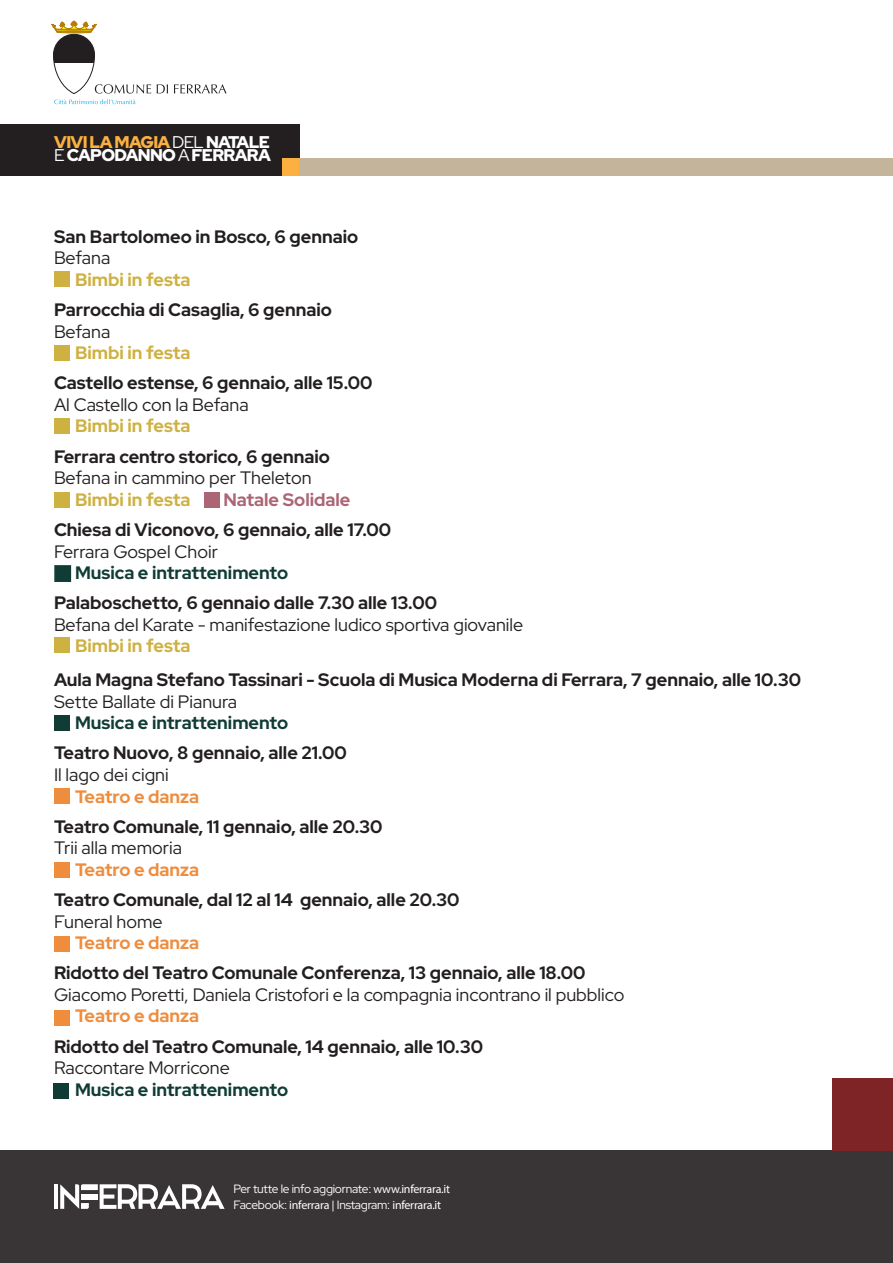
<style>
.page{position:relative;width:893px;height:1263px;background:#fff}
.page>*{position:absolute;margin:0;border:0;box-sizing:border-box;transform-origin:0 0}
.t1{font:700 18px "Red Hat Display";color:#231f20}
.t2{font:18px "Red Hat Display";color:#231f20}
.t3{font:700 18px "Red Hat Display";color:#113c36}
.t4{font:700 18px "Red Hat Display";color:#ceb142}
.t5{font:700 18px "Red Hat Display";color:#ee8d3e}
.t6{font:700 18px "Red Hat Display";color:#ab6575}
.t7{font:900 16.95px/13px "Red Hat Display";letter-spacing:-.04em;color:#fff}
.t8{font:12px/15.6px "Red Hat Display";letter-spacing:-.02em;color:#fff}
.s1{color:#fbb03f}
.s2{font-weight:400}
.s3{font-weight:800}
</style>
<div class="page">
<div style="left:0;top:1150px;width:893px;height:113px;background:#393536"></div>
<div style="left:0;top:124px;width:300px;height:52px;background:#231f20"></div>
<div style="left:833px;top:1078px;width:60px;height:72px;background:#7e2326"></div>
<div style="left:282px;top:158px;width:227px;height:18px;background:#fbb03f"></div>
<div style="left:300px;top:158px;width:593px;height:18px;background:#c3b49b"></div>
<hr style="left:54px;top:1184px;width:4px;height:25px;background:#fff">
<svg style="left:60px;top:1184px;width:165px;height:25px"></svg>
<div style="left:53px;top:34px;width:42px;height:29px;background:#231f20"></div>
<div style="left:53px;top:34px;width:42px;height:60px;border:1px solid #231f20;border-radius:21px"></div>
<svg style="left:51px;top:20px;width:46px;height:13px"></svg>
<svg style="left:54px;top:84px;width:97px;height:20px"></svg>
<svg style="left:157px;top:84px;width:11px;height:9px"></svg>
<svg style="left:174px;top:84px;width:53px;height:9px"></svg>
<div style="left:54px;top:492px;width:15px;height:15px;background:#cdb141"></div>
<div style="left:54px;top:565px;width:17px;height:17px;background:#113c36;border:2px solid #113c36"></div>
<div style="left:54px;top:638px;width:15px;height:15px;background:#cdb141"></div>
<div style="left:54px;top:715px;width:15px;height:15px;background:#113c36"></div>
<div style="left:54px;top:788px;width:15px;height:16px;background:#ee8d3e"></div>
<div style="left:54px;top:863px;width:15px;height:15px;background:#ef8d3d"></div>
<div style="left:204px;top:492px;width:15px;height:15px;background:#ab6575"></div>
<div style="left:54px;top:937px;width:15px;height:15px;background:#ef8d3d"></div>
<div style="left:54px;top:1010px;width:15px;height:15px;background:#ef8d3d"></div>
<div style="left:53px;top:1083px;width:16px;height:15px;background:#113c36"></div>
<div style="left:54px;top:346px;width:15px;height:15px;background:#ceb142"></div>
<div style="left:54px;top:418px;width:15px;height:16px;background:#cdb141"></div>
<div style="left:54px;top:272px;width:15px;height:15px;background:#ceb142"></div>
<p class="t7" style="left:54px;top:135px;width:218px"><span class="s1">VIVI LA MAGIA</span> <span class="s2">DEL</span> NATALE<br><span class="s2">E</span> CAPODANNO <span class="s2">A</span> FERRARA</p>
<p class="t1" style="left:54px;top:225px;width:306px">San Bartolomeo in Bosco, 6 gennaio</p>
<p class="t2" style="left:54px;top:246px;width:58px">Befana</p>
<p class="t4" style="left:75px;top:268px;width:117px">Bimbi in festa</p>
<p class="t1" style="left:54px;top:298px;width:279px">Parrocchia di Casaglia, 6 gennaio</p>
<p class="t2" style="left:54px;top:319px;width:58px">Befana</p>
<p class="t4" style="left:75px;top:341px;width:117px">Bimbi in festa</p>
<p class="t1" style="left:54px;top:371px;width:320px">Castello estense, 6 gennaio, alle 15.00</p>
<p class="t2" style="left:54px;top:393px;width:196px">Al Castello con la Befana</p>
<p class="t4" style="left:75px;top:414px;width:117px">Bimbi in festa</p>
<p class="t1" style="left:54px;top:444px;width:277px">Ferrara centro storico, 6 gennaio</p>
<p class="t2" style="left:54px;top:466px;width:259px">Befana in cammino per Theleton</p>
<p class="t4" style="left:75px;top:488px;width:117px">Bimbi in festa</p>
<p class="t6" style="left:224px;top:488px;width:128px">Natale Solidale</p>
<p class="t1" style="left:54px;top:518px;width:339px">Chiesa di Viconovo, 6 gennaio, alle 17.00</p>
<p class="t2" style="left:54px;top:539px;width:165px">Ferrara Gospel Choir</p>
<p class="t3" style="left:75px;top:561px;width:215px">Musica e intrattenimento</p>
<p class="t1" style="left:54px;top:591px;width:384px">Palaboschetto, 6 gennaio dalle 7.30 alle 13.00</p>
<p class="t2" style="left:54px;top:613px;width:471px">Befana del Karate - manifestazione ludico sportiva giovanile</p>
<p class="t4" style="left:75px;top:634px;width:117px">Bimbi in festa</p>
<p class="t1" style="left:54px;top:668px;width:749px">Aula Magna Stefano Tassinari - Scuola di Musica Moderna di Ferrara, 7 gennaio, alle 10.30</p>
<p class="t2" style="left:54px;top:689px;width:185px">Sette Ballate di Pianura</p>
<p class="t3" style="left:75px;top:711px;width:215px">Musica e intrattenimento</p>
<p class="t1" style="left:54px;top:741px;width:294px">Teatro Nuovo, 8 gennaio, alle 21.00</p>
<p class="t2" style="left:54px;top:763px;width:116px">Il lago dei cigni</p>
<p class="t5" style="left:75px;top:784px;width:126px">Teatro e danza</p>
<p class="t1" style="left:54px;top:814px;width:330px">Teatro Comunale, 11 gennaio, alle 20.30</p>
<p class="t2" style="left:54px;top:836px;width:129px">Trii alla memoria</p>
<p class="t5" style="left:75px;top:858px;width:126px">Teatro e danza</p>
<p class="t1" style="left:54px;top:888px;width:407px">Teatro Comunale, dal 12 al 14 gennaio, alle 20.30</p>
<p class="t2" style="left:54px;top:909px;width:110px">Funeral home</p>
<p class="t5" style="left:75px;top:931px;width:126px">Teatro e danza</p>
<p class="t1" style="left:54px;top:961px;width:533px">Ridotto del Teatro Comunale Conferenza, 13 gennaio, alle 18.00</p>
<p class="t2" style="left:54px;top:983px;width:572px">Giacomo Poretti, Daniela Cristofori e la compagnia incontrano il pubblico</p>
<p class="t5" style="left:75px;top:1004px;width:126px">Teatro e danza</p>
<p class="t1" style="left:54px;top:1034px;width:431px">Ridotto del Teatro Comunale, 14 gennaio, alle 10.30</p>
<p class="t2" style="left:54px;top:1056px;width:178px">Raccontare Morricone</p>
<p class="t3" style="left:75px;top:1078px;width:215px">Musica e intrattenimento</p>
<p class="t8" style="left:234px;top:1181px;width:218px">Per tutte le info aggiornate: <span class="s3">www.inferrara.it<br></span>Facebook: <span class="s3">inferrara</span> | Instagram: <span class="s3">inferrara.it</span></p>
</div>
